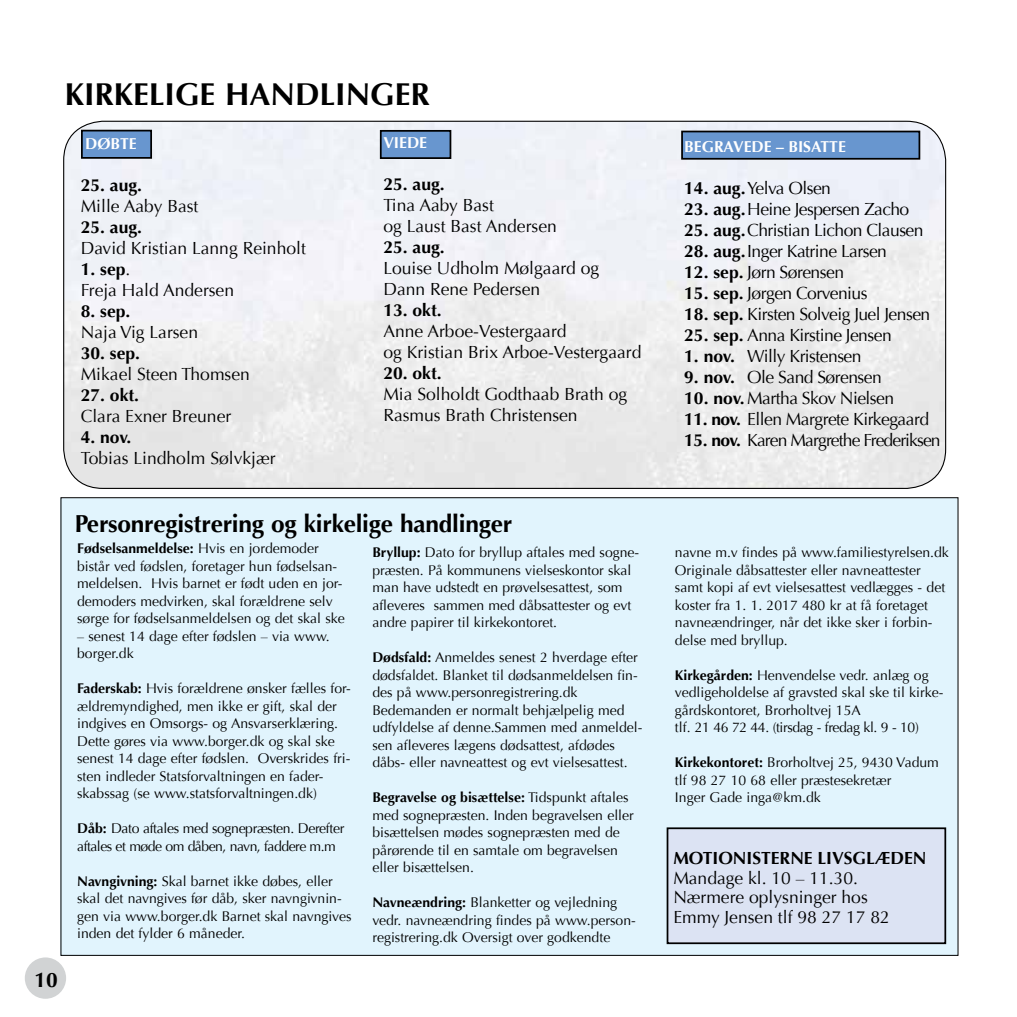
<style>
.page{position:relative;width:1017px;height:1017px;background:#fff}
.page>*{position:absolute;margin:0;border:0;box-sizing:border-box;transform-origin:0 0}
.t1{font:700 31.5px "Optima";color:#000}
.t2{font:700 24.5px "Optima";letter-spacing:-.01em;color:#000}
.t3{font:700 21px "Optima";color:#000}
.t4{font:17.5px/21px "Optima";color:#000}
.t5{font:17.5px "Optima";letter-spacing:-.03em;color:#000}
.t6{font:700 17.5px "Optima";color:#000}
.t7{font:17.5px "Optima";letter-spacing:-.05em;color:#000}
.t8{font:700 15.75px "Optima";color:#fff}
.t9{font:14px/17.5px "Optima";color:#000}
.t10{font:14px/17.5px "Optima";letter-spacing:-.025em;color:#000}
.s1{font-weight:700}
</style>
<div class="page">
<img style="left:64px;top:121px;width:882px;height:367px">
<div style="left:682px;top:132px;width:237px;height:27px;background:#6896cf"></div>
<div style="left:681px;top:131px;width:239px;height:29px;border:2px solid #000"></div>
<div style="left:25px;top:957px;width:41px;height:42px;background:#d1d3d4;border-radius:50%"></div>
<div style="left:61px;top:498px;width:897px;height:457px;background:#e1f4fd"></div>
<div style="left:82px;top:131px;width:69px;height:27px;background:#6896cf"></div>
<div style="left:81px;top:130px;width:71px;height:29px;border:2px solid #000"></div>
<div style="left:381px;top:131px;width:69px;height:27px;background:#6896cf"></div>
<div style="left:380px;top:130px;width:71px;height:29px;border:2px solid #000"></div>
<div style="left:667px;top:828px;width:278px;height:115px;background:#dce3f3"></div>
<div style="left:667px;top:827px;width:279px;height:117px;border:2px solid #000"></div>
<h1 class="t1" style="left:65px;top:76px;width:366px">KIRKELIGE HANDLINGER</h1>
<p class="t8" style="left:85px;top:135px;width:53px">DØBTE</p>
<p class="t6" style="left:81px;top:175px;width:63px">25. aug.</p>
<p class="t4" style="left:81px;top:196px;width:119px">Mille Aaby Bast</p>
<p class="t6" style="left:81px;top:217px;width:63px">25. aug.</p>
<p class="t4" style="left:81px;top:238px;width:227px">David Kristian Lanng Reinholt</p>
<p class="t4" style="left:81px;top:259px;width:155px"><span class="s1">1. sep</span>.<br>Freja Hald Andersen</p>
<p class="t6" style="left:81px;top:301px;width:51px">8. sep.</p>
<p class="t4" style="left:81px;top:322px;width:119px">Naja Vig Larsen</p>
<p class="t6" style="left:81px;top:343px;width:61px">30. sep.</p>
<p class="t4" style="left:81px;top:364px;width:171px">Mikael Steen Thomsen</p>
<p class="t6" style="left:81px;top:385px;width:60px">27. okt.</p>
<p class="t4" style="left:81px;top:406px;width:152px">Clara Exner Breuner</p>
<p class="t6" style="left:81px;top:427px;width:52px">4. nov.</p>
<p class="t4" style="left:81px;top:448px;width:196px">Tobias Lindholm Sølvkjær</p>
<p class="t8" style="left:383px;top:134px;width:45px">VIEDE</p>
<p class="t6" style="left:383px;top:174px;width:63px">25. aug.</p>
<p class="t4" style="left:383px;top:195px;width:175px">Tina Aaby Bast<br>og Laust Bast Andersen</p>
<p class="t6" style="left:383px;top:237px;width:63px">25. aug.</p>
<p class="t4" style="left:383px;top:258px;width:217px">Louise Udholm Mølgaard og<br>Dann Rene Pedersen</p>
<p class="t6" style="left:383px;top:300px;width:60px">13. okt.</p>
<p class="t4" style="left:383px;top:321px;width:260px">Anne Arboe-Vestergaard<br>og Kristian Brix Arboe-Vestergaard</p>
<p class="t6" style="left:383px;top:363px;width:60px">20. okt.</p>
<p class="t4" style="left:383px;top:384px;width:245px">Mia Solholdt Godthaab Brath og<br>Rasmus Brath Christensen</p>
<h3 class="t3" style="left:34px;top:967px;width:25px">10</h3>
<h2 class="t2" style="left:75px;top:509px;width:439px">Personregistrering og kirkelige handlinger</h2>
<p class="t9" style="left:77px;top:540px;width:269px"><span class="s1">Fødselsanmeldelse:</span> Hvis en jordemoder bistår ved fødslen, foretager hun fødselsan&shy;meldelsen. Hvis barnet er født uden en jor&shy;demoders medvirken, skal forældrene selv sørge for fødselsanmeldelsen og det skal ske</p>
<p class="t9" style="left:77px;top:627px;width:254px">– senest 14 dage efter fødslen – via www. borger.dk</p>
<p class="t9" style="left:77px;top:680px;width:275px"><span class="s1">Faderskab:</span> Hvis forældrene ønsker fælles for&shy;ældremyndighed, men ikke er gift, skal der indgives en Omsorgs- og Ansvarserklæring.<br>Dette gøres via www.borger.dk og skal ske senest 14 dage efter fødslen. Overskrides fri&shy;sten indleder Statsforvaltningen en fader&shy;skabssag (se www.statsforvaltningen.dk)</p>
<p class="t10" style="left:77px;top:820px;width:269px"><span class="s1">Dåb:</span> Dato aftales med sognepræsten. Derefter aftales et møde om dåben, navn, faddere m.m</p>
<p class="t9" style="left:77px;top:872px;width:276px"><span class="s1">Navngivning:</span> Skal barnet ikke døbes, eller skal det navngives før dåb, sker navngivnin&shy;gen via www.borger.dk Barnet skal navngives inden det fylder 6 måneder.</p>
<p class="t9" style="left:372px;top:544px;width:268px"><span class="s1">Bryllup:</span> Dato for bryllup aftales med sogne&shy;præsten. På kommunens vielseskontor skal man have udstedt en prøvelsesattest, som afleveres sammen med dåbsattester og evt andre papirer til kirkekontoret.</p>
<p class="t9" style="left:372px;top:649px;width:271px"><span class="s1">Dødsfald:</span> Anmeldes senest 2 hverdage efter dødsfaldet. Blanket til dødsanmeldelsen fin&shy;des på www.personregistrering.dk Bedemanden er normalt behjælpelig med udfyldelse af denne.Sammen med anmeldel&shy;sen afleveres lægens dødsattest, afdødes dåbs- eller navneattest og evt vielsesattest.</p>
<p class="t9" style="left:372px;top:789px;width:263px"><span class="s1">Begravelse og bisættelse:</span> Tidspunkt aftales med sognepræsten. Inden begravelsen eller bisættelsen mødes sognepræsten med de pårørende til en samtale om begravelsen eller bisættelsen.</p>
<p class="t9" style="left:372px;top:894px;width:265px"><span class="s1">Navneændring:</span> Blanketter og vejledning vedr. navneændring findes på www.person&shy;registrering.dk Oversigt over godkendte</p>
<p class="t8" style="left:684px;top:137px;width:163px">BEGRAVEDE – BISATTE</p>
<p class="t5" style="left:684px;top:178px;width:148px"><span class="s1">14. aug.</span>Yelva Olsen</p>
<p class="t5" style="left:684px;top:199px;width:227px"><span class="s1">23. aug.</span>Heine Jespersen Zacho</p>
<p class="t5" style="left:684px;top:220px;width:241px"><span class="s1">25. aug.</span>Christian Lichon Clausen</p>
<p class="t5" style="left:684px;top:241px;width:204px"><span class="s1">28. aug.</span>Inger Katrine Larsen</p>
<p class="t5" style="left:684px;top:262px;width:161px"><span class="s1">12. sep.</span> Jørn Sørensen</p>
<p class="t5" style="left:684px;top:283px;width:185px"><span class="s1">15. sep.</span> Jørgen Corvenius</p>
<p class="t5" style="left:684px;top:304px;width:248px"><span class="s1">18. sep.</span> Kirsten Solveig Juel Jensen</p>
<p class="t5" style="left:684px;top:325px;width:209px"><span class="s1">25. sep.</span> Anna Kirstine Jensen</p>
<p class="t5" style="left:684px;top:346px;width:179px"><span class="s1">1. nov.</span> Willy Kristensen</p>
<p class="t5" style="left:684px;top:367px;width:199px"><span class="s1">9. nov.</span> Ole Sand Sørensen</p>
<p class="t5" style="left:684px;top:388px;width:211px"><span class="s1">10. nov.</span> Martha Skov Nielsen</p>
<p class="t5" style="left:684px;top:409px;width:246px"><span class="s1">11. nov.</span> Ellen Margrete Kirkegaard</p>
<p class="t7" style="left:684px;top:430px;width:258px"><span class="s1">15. nov.</span> Karen Margrethe Frederiksen</p>
<p class="t9" style="left:675px;top:544px;width:275px">navne m.v findes på www.familiestyrelsen.dk Originale dåbsattester eller navneattester samt kopi af evt vielsesattest vedlægges - det koster fra 1. 1. 2017 480 kr at få foretaget navneændringer, når det ikke sker i forbin&shy;delse med bryllup.</p>
<p class="t9" style="left:675px;top:666px;width:270px"><span class="s1">Kirkegården:</span> Henvendelse vedr. anlæg og vedligeholdelse af gravsted skal ske til kirke&shy;gårdskontoret, Brorholtvej 15A<br>tlf. 21 46 72 44. (tirsdag - fredag kl. 9 - 10)</p>
<p class="t9" style="left:675px;top:754px;width:265px"><span class="s1">Kirkekontoret:</span> Brorholtvej 25, 9430 Vadum tlf 98 27 10 68 eller præstesekretær<br>Inger Gade inga@km.dk</p>
<p class="t6" style="left:673px;top:848px;width:255px">MOTIONISTERNE LIVSGLÆDEN</p>
<p class="t4" style="left:673px;top:868px;width:218px;line-height:19.8px">Mandage kl. 10 – 11.30.<br>Nærmere oplysninger hos<br>Emmy Jensen tlf 98 27 17 82</p>
</div>
